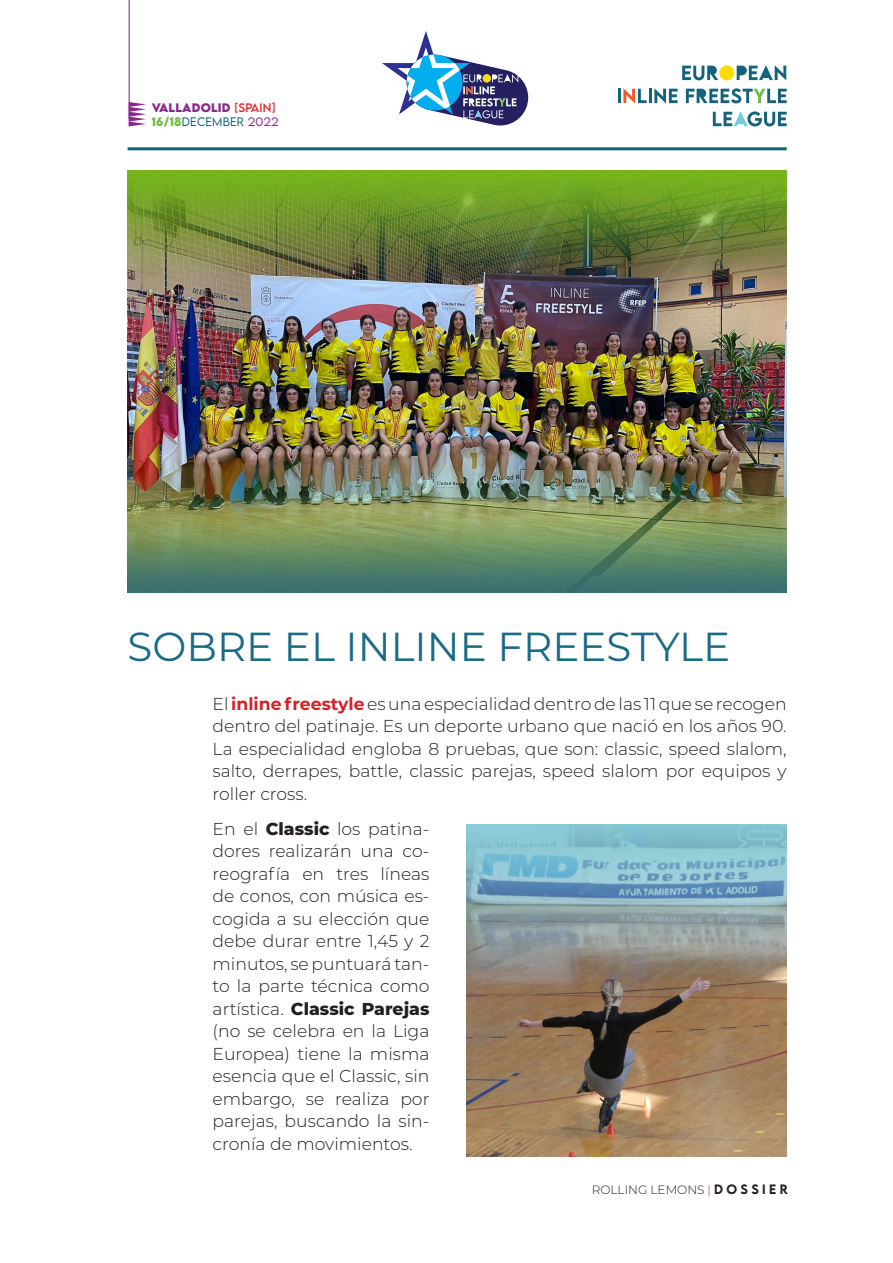
<style>
.page{position:relative;width:893px;height:1263px;background:#fff}
.page>*{position:absolute;margin:0;border:0;box-sizing:border-box;transform-origin:0 0}
.t1{font:40.5px "Montserrat";color:#1c6b85}
.t2{font:300 17.25px/22.5px "Montserrat";color:#231f20;text-align:justify}
.t3{font:300 12.15px "Montserrat";color:#231f20}
.t4{font:700 10.95px/13.8px "LEMONMILK";letter-spacing:.02em;color:#8a2889}
.s1{font-weight:400;color:#ee1d23}
.s2{color:#6ebe44}
.s3{font-weight:300;color:#096473}
.s4{font-weight:300}
.s5{font-weight:700;color:#d1232a}
.s6{font-weight:800}
.s7{color:#d1232a}
.s8{font-family:"LEMONMILK";font-weight:500}
</style>
<div class="page">
<svg style="left:713px;top:111px;width:74px;height:15px"></svg>
<hr style="left:618px;top:89px;width:3px;height:14px;background:#15627b">
<svg style="left:623px;top:88px;width:55px;height:15px"></svg>
<svg style="left:686px;top:88px;width:101px;height:15px"></svg>
<svg style="left:682px;top:66px;width:36px;height:14px"></svg>
<div style="left:719px;top:65px;width:15px;height:15px;background:#ffdc01;border-radius:50%"></div>
<svg style="left:737px;top:65px;width:49px;height:15px"></svg>
<svg style="left:382px;top:31px;width:146px;height:94px"></svg>
<hr style="left:129px;top:0;width:1px;height:119px;background:#8a2889">
<svg style="left:129px;top:102px;width:17px;height:24px"></svg>
<hr style="left:128px;top:147px;width:659px;height:3px;background:#096473">
<img style="left:466px;top:825px;width:321px;height:332px">
<img style="left:128px;top:170px;width:659px;height:422px">
<p class="t4" style="left:152px;top:101px;width:128px">VALLADOLID <span class="s1">[SPAIN]<br></span><span class="s2">16/18</span><span class="s3">DECEMBER</span> <span class="s4">2022</span></p>
<p class="t1" style="left:128px;top:619px;width:604px">SOBRE EL INLINE FREESTYLE</p>
<p class="t2" style="left:213px;top:692px;width:576px">El <span class="s5">inline freestyle</span> es una especialidad dentro de las 11 que se recogen dentro del patinaje. Es un deporte urbano que nació en los años 90.<br>La especialidad engloba 8 pruebas, que son: classic, speed slalom, salto, derrapes, battle, classic parejas, speed slalom por equipos y roller cross.</p>
<p class="t2" style="left:213px;top:817px;width:218px">En el <span class="s6">Classic</span> los patina&shy;dores realizarán una co&shy;reografía en tres líneas de conos, con música es&shy;cogida a su elección que debe durar entre 1,45 y 2 minutos, se puntuará tan&shy;to la parte técnica como artística. <span class="s6">Classic Parejas </span>(no se celebra en la Liga Europea) tiene la misma esencia que el Classic, sin embargo, se realiza por parejas, buscando la sin&shy;cronía de movimientos.</p>
<p class="t3" style="left:592px;top:1181px;width:198px">ROLLING LEMONS <span class="s7">|</span> <span class="s8">D O S S I E R</span></p>
</div>
